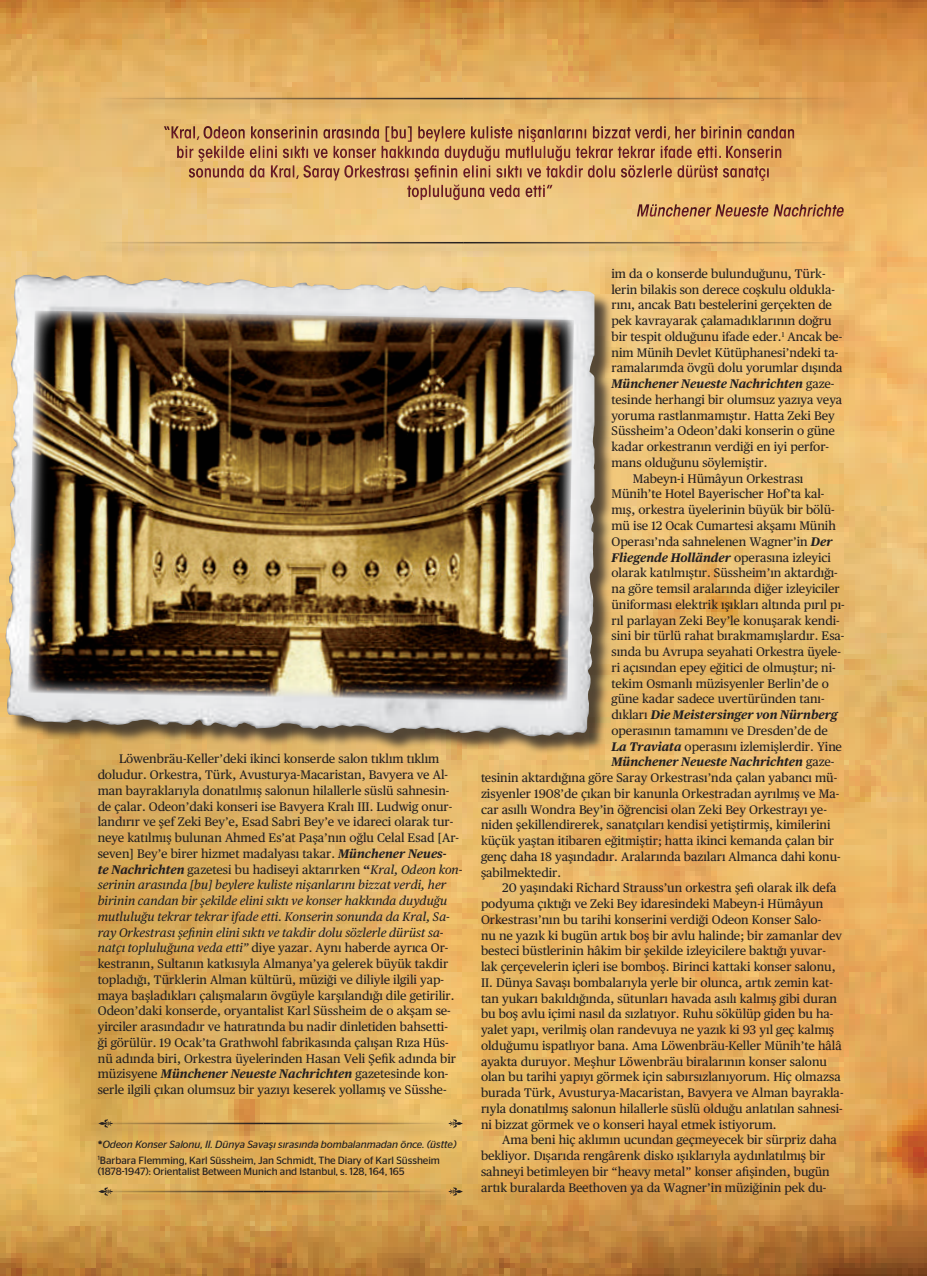
<style>
.page{position:relative;width:927px;height:1276px;background:#fff}
.page>*{position:absolute;margin:0;border:0;box-sizing:border-box;transform-origin:0 0}
.t1{font:12.45px/15.8px "DK Publico Text";color:#231f20}
.t2{font:italic 700 12.45px "DK Publico Text";color:#231f20}
.t3{font:10.5px/10.8px "DK Stag Sans";color:#231f20}
.t4{font:italic 10.5px "DK Stag Sans";color:#231f20}
.s1{font-weight:700;font-style:italic}
.s2{font-weight:700}
.s3{font-style:italic}
.s4{font-weight:600;font-style:normal}
.s5{font-weight:400;font-style:normal}
</style>
<div class="page">
<img style="left:0;top:0;width:927px;height:1276px">
<div style="left:97px;top:96px;width:380px;height:17px;background:#231f20;opacity:.35"></div>
<hr style="left:98px;top:98px;width:366px;height:1px;background:#231f20">
<div style="left:463px;top:96px;width:394px;height:17px;background:#231f20;opacity:.35"></div>
<hr style="left:464px;top:98px;width:379px;height:1px;background:#231f20">
<div style="left:97px;top:240px;width:380px;height:17px;background:#231f20;opacity:.35"></div>
<hr style="left:98px;top:242px;width:366px;height:1px;background:#231f20">
<div style="left:463px;top:240px;width:394px;height:17px;background:#231f20;opacity:.35"></div>
<hr style="left:464px;top:242px;width:379px;height:1px;background:#231f20">
<div style="left:162px;top:125px;width:682px;height:94px;background:#231f20;opacity:.75"></div>
<div style="left:89px;top:1120px;width:188px;height:18px;background:#231f20;opacity:.35"></div>
<hr style="left:90px;top:1122px;width:174px;height:2px;background:#231f20">
<div style="left:263px;top:1120px;width:194px;height:18px;background:#231f20;opacity:.35"></div>
<hr style="left:264px;top:1122px;width:180px;height:2px;background:#231f20">
<svg style="left:98px;top:1119px;width:15px;height:8px"></svg>
<svg style="left:448px;top:1119px;width:15px;height:8px"></svg>
<div style="left:89px;top:1188px;width:188px;height:18px;background:#231f20;opacity:.35"></div>
<hr style="left:90px;top:1190px;width:174px;height:2px;background:#231f20">
<div style="left:263px;top:1188px;width:194px;height:18px;background:#231f20;opacity:.35"></div>
<hr style="left:264px;top:1190px;width:180px;height:2px;background:#231f20">
<svg style="left:98px;top:1187px;width:15px;height:8px"></svg>
<svg style="left:448px;top:1187px;width:15px;height:8px"></svg>
<div style="left:8px;top:277px;width:605px;height:477px;background:#231f20;opacity:.75"></div>
<img style="left:6px;top:275px;width:175px;height:450px">
<img style="left:28px;top:310px;width:546px;height:393px">
<p class="t1" style="left:98px;top:751px;width:366px;text-indent:21px">Löwenbräu-Keller’deki ikinci konserde salon tıklım tıklım doludur. Orkestra, Türk, Avusturya-Macaristan, Bavyera ve Al&shy;man bayraklarıyla donatılmış salonun hilallerle süslü sahnesin&shy;de çalar. Odeon’daki konseri ise Bavyera Kralı III. Ludwig onur&shy;landırır ve şef Zeki Bey’e, Esad Sabri Bey’e ve idareci olarak tur&shy;neye katılmış bulunan Ahmed Es’at Paşa’nın oğlu Celal Esad [Ar&shy;seven] Bey’e birer hizmet madalyası takar. <span class="s1">Münchener Neues-<br>te Nachrichten</span> gazetesi bu hadiseyi aktarırken <span class="s2">“</span><span class="s3">Kral, Odeon kon&shy;serinin arasında [bu] beylere kuliste nişanlarını bizzat verdi, her birinin candan bir şekilde elini sıktı ve konser hakkında duyduğu mutluluğu tekrar tekrar ifade etti. Konserin sonunda da Kral, Sa&shy;ray Orkestrası şefinin elini sıktı ve takdir dolu sözlerle dürüst sa&shy;natçı topluluğuna veda etti”</span> diye yazar. Aynı haberde ayrıca Or&shy;kestranın, Sultanın katkısıyla Almanya’ya gelerek büyük takdir topladığı, Türklerin Alman kültürü, müziği ve diliyle ilgili yap&shy;maya başladıkları çalışmaların övgüyle karşılandığı dile getirilir.<br>Odeon’daki konserde, oryantalist Karl Süssheim de o akşam se&shy;yirciler arasındadır ve hatıratında bu nadir dinletiden bahsetti-<br>ği görülür. 19 Ocak’ta Grathwohl fabrikasında çalışan Rıza Hüs&shy;nü adında biri, Orkestra üyelerinden Hasan Veli Şefik adında bir müzisyene <span class="s1">Münchener Neueste Nachrichten</span> gazetesinde kon&shy;serle ilgili çıkan olumsuz bir yazıyı keserek yollamış ve Süsshe-</p>
<p class="t4" style="left:98px;top:1138px;width:360px"><span class="s4">*</span>Odeon Konser Salonu, II. Dünya Savaşı sırasında bombalanmadan önce. (üstte)</p>
<p class="t3" style="left:98px;top:1154px;width:344px"><sup>1</sup>Barbara Flemming, Karl Süssheim, Jan Schmidt, The Diary of Karl Süssheim (1878-1947): Orientalist Between Munich and Istanbul, s. 128, 164, 165</p>
<p class="t1" style="left:611px;top:266px;width:216px">im da o konserde bulunduğunu, Türk-</p>
<p class="t1" style="left:611px;top:282px;width:225px">lerin bilakis son derece coşkulu oldukla-</p>
<p class="t1" style="left:611px;top:298px;width:222px">rını, ancak Batı bestelerini gerçekten de</p>
<p class="t1" style="left:611px;top:313px;width:222px">pek kavrayarak çalamadıklarının doğru</p>
<p class="t1" style="left:611px;top:329px;width:232px">bir tespit olduğunu ifade eder.<sup>1</sup> Ancak be-</p>
<p class="t1" style="left:611px;top:345px;width:228px">nim Münih Devlet Kütüphanesi’ndeki ta-</p>
<p class="t1" style="left:611px;top:361px;width:233px">ramalarımda övgü dolu yorumlar dışında</p>
<p class="t2" style="left:611px;top:378px;width:224px">Münchener Neueste Nachrichten <span class="s5">gaze-</span></p>
<p class="t1" style="left:611px;top:392px;width:232px">tesinde herhangi bir olumsuz yazıya veya</p>
<p class="t1" style="left:611px;top:408px;width:225px">yoruma rastlanmamıştır. Hatta Zeki Bey</p>
<p class="t1" style="left:611px;top:424px;width:225px">Süssheim’a Odeon’daki konserin o güne</p>
<p class="t1" style="left:611px;top:439px;width:219px">kadar orkestranın verdiği en iyi perfor-</p>
<p class="t1" style="left:611px;top:455px;width:157px">mans olduğunu söylemiştir.</p>
<p class="t1" style="left:633px;top:471px;width:172px">Mabeyn-i Hümâyun Orkestrası</p>
<p class="t1" style="left:611px;top:487px;width:215px">Münih’te Hotel Bayerischer Hof’ta kal-</p>
<p class="t1" style="left:611px;top:502px;width:225px">mış, orkestra üyelerinin büyük bir bölü-</p>
<p class="t1" style="left:611px;top:518px;width:226px">mü ise 12 Ocak Cumartesi akşamı Münih</p>
<p class="t1" style="left:611px;top:534px;width:223px">Operası’nda sahnelenen Wagner’in <span class="s1">Der</span></p>
<p class="t2" style="left:611px;top:551px;width:221px">Fliegende Holländer <span class="s5">operasına izleyici</span></p>
<p class="t1" style="left:611px;top:565px;width:228px">olarak katılmıştır. Süssheim’ın aktardığı-</p>
<p class="t1" style="left:611px;top:581px;width:230px">na göre temsil aralarında diğer izleyiciler</p>
<p class="t1" style="left:611px;top:597px;width:235px">üniforması elektrik ışıkları altında pırıl pı-</p>
<p class="t1" style="left:611px;top:613px;width:230px">rıl parlayan Zeki Bey’le konuşarak kendi-</p>
<p class="t1" style="left:611px;top:628px;width:235px">sini bir türlü rahat bırakmamışlardır. Esa-</p>
<p class="t1" style="left:611px;top:644px;width:231px">sında bu Avrupa seyahati Orkestra üyele-</p>
<p class="t1" style="left:611px;top:660px;width:226px">ri açısından epey eğitici de olmuştur; ni-</p>
<p class="t1" style="left:611px;top:676px;width:219px">tekim Osmanlı müzisyenler Berlin’de o</p>
<p class="t1" style="left:611px;top:691px;width:215px">güne kadar sadece uvertüründen tanı-</p>
<p class="t2" style="left:611px;top:709px;width:227px"><span class="s5">dıkları</span> Die Meistersinger von Nürnberg</p>
<p class="t1" style="left:611px;top:723px;width:218px">operasının tamamını ve Dresden’de de</p>
<p class="t1" style="left:611px;top:739px;width:232px"><span class="s1">La Traviata</span> operasını izlemişlerdir. Yine</p>
<p class="t2" style="left:611px;top:756px;width:224px">Münchener Neueste Nachrichten <span class="s5">gaze-</span></p>
<p class="t1" style="left:481px;top:770px;width:358px">tesinin aktardığına göre Saray Orkestrası’nda çalan yabancı mü-</p>
<p class="t1" style="left:481px;top:786px;width:360px">zisyenler 1908’de çıkan bir kanunla Orkestradan ayrılmış ve Ma-</p>
<p class="t1" style="left:481px;top:802px;width:347px">car asıllı Wondra Bey’in öğrencisi olan Zeki Bey Orkestrayı ye-</p>
<p class="t1" style="left:481px;top:817px;width:351px">niden şekillendirerek, sanatçıları kendisi yetiştirmiş, kimilerini</p>
<p class="t1" style="left:481px;top:833px;width:354px">küçük yaştan itibaren eğitmiştir; hatta ikinci kemanda çalan bir</p>
<p class="t1" style="left:481px;top:849px;width:361px">genç daha 18 yaşındadır. Aralarında bazıları Almanca dahi konu-</p>
<p class="t1" style="left:481px;top:865px;width:82px">şabilmektedir.</p>
<p class="t1" style="left:502px;top:880px;width:336px">20 yaşındaki Richard Strauss’un orkestra şefi olarak ilk defa</p>
<p class="t1" style="left:481px;top:896px;width:344px">podyuma çıktığı ve Zeki Bey idaresindeki Mabeyn-i Hümâyun</p>
<p class="t1" style="left:481px;top:912px;width:342px">Orkestrası’nın bu tarihi konserini verdiği Odeon Konser Salo-</p>
<p class="t1" style="left:481px;top:928px;width:363px">nu ne yazık ki bugün artık boş bir avlu halinde; bir zamanlar dev</p>
<p class="t1" style="left:481px;top:943px;width:346px">besteci büstlerinin hâkim bir şekilde izleyicilere baktığı yuvar-</p>
<p class="t1" style="left:481px;top:959px;width:356px">lak çerçevelerin içleri ise bomboş. Birinci kattaki konser salonu,</p>
<p class="t1" style="left:481px;top:975px;width:353px">II. Dünya Savaşı bombalarıyla yerle bir olunca, artık zemin kat-</p>
<p class="t1" style="left:481px;top:991px;width:358px">tan yukarı bakıldığında, sütunları havada asılı kalmış gibi duran</p>
<p class="t1" style="left:481px;top:1006px;width:354px">bu boş avlu içimi nasıl da sızlatıyor. Ruhu sökülüp giden bu ha-</p>
<p class="t1" style="left:481px;top:1022px;width:355px">yalet yapı, verilmiş olan randevuya ne yazık ki 93 yıl geç kalmış</p>
<p class="t1" style="left:481px;top:1038px;width:362px">olduğumu ispatlıyor bana. Ama Löwenbräu-Keller Münih’te hâlâ</p>
<p class="t1" style="left:481px;top:1054px;width:347px">ayakta duruyor. Meşhur Löwenbräu biralarının konser salonu</p>
<p class="t1" style="left:481px;top:1069px;width:361px">olan bu tarihi yapıyı görmek için sabırsızlanıyorum. Hiç olmazsa</p>
<p class="t1" style="left:481px;top:1085px;width:364px">burada Türk, Avusturya-Macaristan, Bavyera ve Alman bayrakla-</p>
<p class="t1" style="left:481px;top:1101px;width:363px">rıyla donatılmış salonun hilallerle süslü olduğu anlatılan sahnesi-</p>
<p class="t1" style="left:481px;top:1117px;width:297px">ni bizzat görmek ve o konseri hayal etmek istiyorum.</p>
<p class="t1" style="left:502px;top:1132px;width:336px">Ama beni hiç aklımın ucundan geçmeyecek bir sürpriz daha</p>
<p class="t1" style="left:481px;top:1148px;width:346px">bekliyor. Dışarıda rengârenk disko ışıklarıyla aydınlatılmış bir</p>
<p class="t1" style="left:481px;top:1164px;width:350px">sahneyi betimleyen bir “heavy metal” konser afişinden, bugün</p>
<p class="t1" style="left:481px;top:1180px;width:347px">artık buralarda Beethoven ya da Wagner’in müziğinin pek du-</p>
</div>
